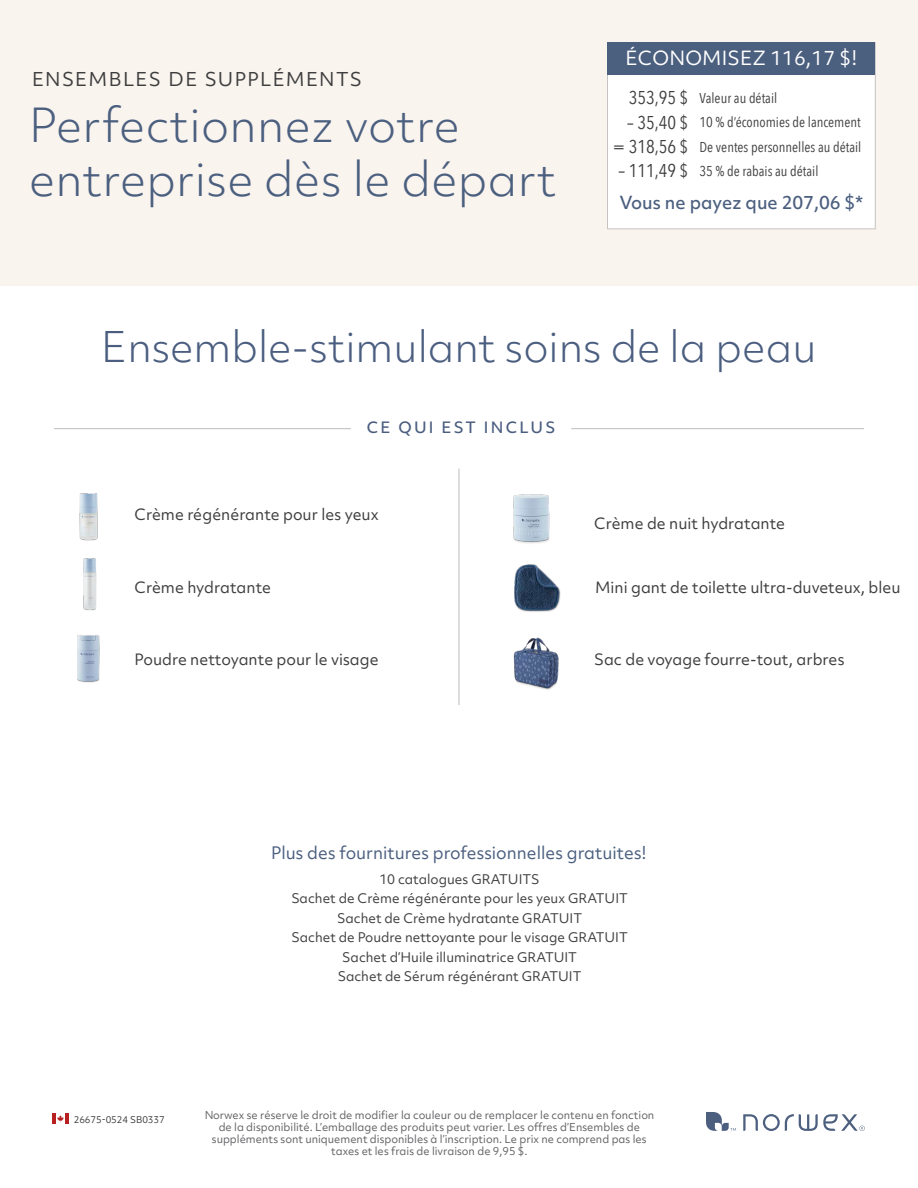
<style>
.page{position:relative;width:918px;height:1188px;background:#fff}
.page>*{position:absolute;margin:0;border:0;box-sizing:border-box;transform-origin:0 0}
.t1{font:300 45px/54px "Objektiv Mk 2";letter-spacing:.01em;color:#4b5f7f}
.t2{font:300 40.5px "Objektiv Mk 2";color:#4b5e80}
.t3{font:18.75px "Objektiv Mk 2";letter-spacing:.01em;color:#fff}
.t4{font:18.45px/24.3px "Avenir Next Condensed";color:#3e3e3f;text-align:right}
.t5{font:18.3px "Objektiv Mk 2";letter-spacing:.07em;color:#3e3e3f}
.t6{font:500 17.25px "Objektiv Mk 2";color:#4b5f7f}
.t7{font:16.5px "Objektiv Mk 2";color:#4b5f7f}
.t8{font:15px "Objektiv Mk 2";color:#3e3e3f}
.t9{font:500 15px "Objektiv Mk 2";letter-spacing:.15em;color:#4b5e80}
.t10{font:14.25px/24.3px "Avenir Next Condensed";color:#3e3e3f}
.t11{font:12.75px "Objektiv Mk 2";color:#413f41}
.t12{font:10.5px/12px "Objektiv Mk 2";color:#636366;text-align:center}
.t13{font:9px "Objektiv Mk 2";color:#3e3e3f}
</style>
<div class="page">
<hr style="left:52px;top:1114px;width:4px;height:10px;background:#b72121">
<hr style="left:65px;top:1114px;width:4px;height:10px;background:#b72121">
<svg style="left:57px;top:1115px;width:7px;height:7px"></svg>
<svg style="left:743px;top:1114px;width:122px;height:17px"></svg>
<svg style="left:706px;top:1112px;width:30px;height:19px"></svg>
<img style="left:79px;top:493px;width:19px;height:48px">
<img style="left:513px;top:494px;width:37px;height:50px">
<img style="left:83px;top:558px;width:14px;height:53px">
<img style="left:514px;top:564px;width:47px;height:48px">
<img style="left:77px;top:635px;width:23px;height:48px">
<img style="left:513px;top:637px;width:46px;height:53px">
<hr style="left:571px;top:428px;width:293px;height:1px;background:#c6c4c3">
<hr style="left:54px;top:428px;width:297px;height:1px;background:#c6c4c3">
<hr style="left:458px;top:469px;width:2px;height:236px;background:#c6c4c3">
<div style="left:0;top:0;width:918px;height:285px;background:#faf4ef"></div>
<div style="left:607px;top:42px;width:269px;height:187px;background:#fff;border:1px solid #c6c4c3"></div>
<div style="left:608px;top:43px;width:267px;height:32px;background:#4b5f7f"></div>
<p class="t5" style="left:32px;top:66px;width:331px">ENSEMBLES DE SUPPLÉMENTS</p>
<p class="t1" style="left:29px;top:98px;width:529px">Perfectionnez votre entreprise dès le départ</p>
<p class="t3" style="left:626px;top:46px;width:233px">ÉCONOMISEZ 116,17 $!</p>
<p class="t4" style="left:629px;top:85px;width:61px">353,95 $</p>
<p class="t4" style="left:613px;top:109px;width:77px">– 35,40 $ = 318,56 $</p>
<p class="t4" style="left:619px;top:158px;width:71px">– 111,49 $</p>
<p class="t10" style="left:700px;top:85px;width:163px">Valeur au détail<br>10 % d’économies de lancement</p>
<p class="t10" style="left:700px;top:134px;width:163px">De ventes personnelles au détail</p>
<p class="t10" style="left:700px;top:158px;width:120px">35 % de rabais au détail</p>
<p class="t6" style="left:620px;top:190px;width:245px">Vous ne payez que 207,06 $*</p>
<p class="t2" style="left:101px;top:319px;width:717px">Ensemble-stimulant soins de la peau</p>
<p class="t9" style="left:367px;top:417px;width:190px">CE QUI EST INCLUS</p>
<p class="t8" style="left:135px;top:504px;width:246px">Crème régénérante pour les yeux</p>
<p class="t8" style="left:594px;top:513px;width:192px">Crème de nuit hydratante</p>
<p class="t8" style="left:135px;top:577px;width:138px">Crème hydratante</p>
<p class="t8" style="left:595px;top:577px;width:307px">Mini gant de toilette ultra-duveteux, bleu</p>
<p class="t8" style="left:135px;top:649px;width:246px">Poudre nettoyante pour le visage</p>
<p class="t8" style="left:594px;top:649px;width:252px">Sac de voyage fourre-tout, arbres</p>
<p class="t7" style="left:271px;top:842px;width:377px">Plus des fournitures professionnelles gratuites!</p>
<p class="t11" style="left:379px;top:870px;width:162px">10 catalogues GRATUITS</p>
<p class="t11" style="left:291px;top:890px;width:338px">Sachet de Crème régénérante pour les yeux GRATUIT</p>
<p class="t11" style="left:337px;top:909px;width:247px">Sachet de Crème hydratante GRATUIT</p>
<p class="t11" style="left:291px;top:929px;width:338px">Sachet de Poudre nettoyante pour le visage GRATUIT</p>
<p class="t11" style="left:342px;top:948px;width:236px">Sachet d’Huile illuminatrice GRATUIT</p>
<p class="t11" style="left:338px;top:968px;width:245px">Sachet de Sérum régénérant GRATUIT</p>
<p class="t13" style="left:74px;top:1113px;width:92px">26675-0524 SB0337</p>
<p class="t12" style="left:204px;top:1109px;width:452px">Norwex se réserve le droit de modifier la couleur ou de remplacer le contenu en fonction de la disponibilité. L’emballage des produits peut varier. Les offres d’Ensembles de suppléments sont uniquement disponibles à l’inscription. Le prix ne comprend pas les taxes et les frais de livraison de 9,95 $.</p>
</div>
